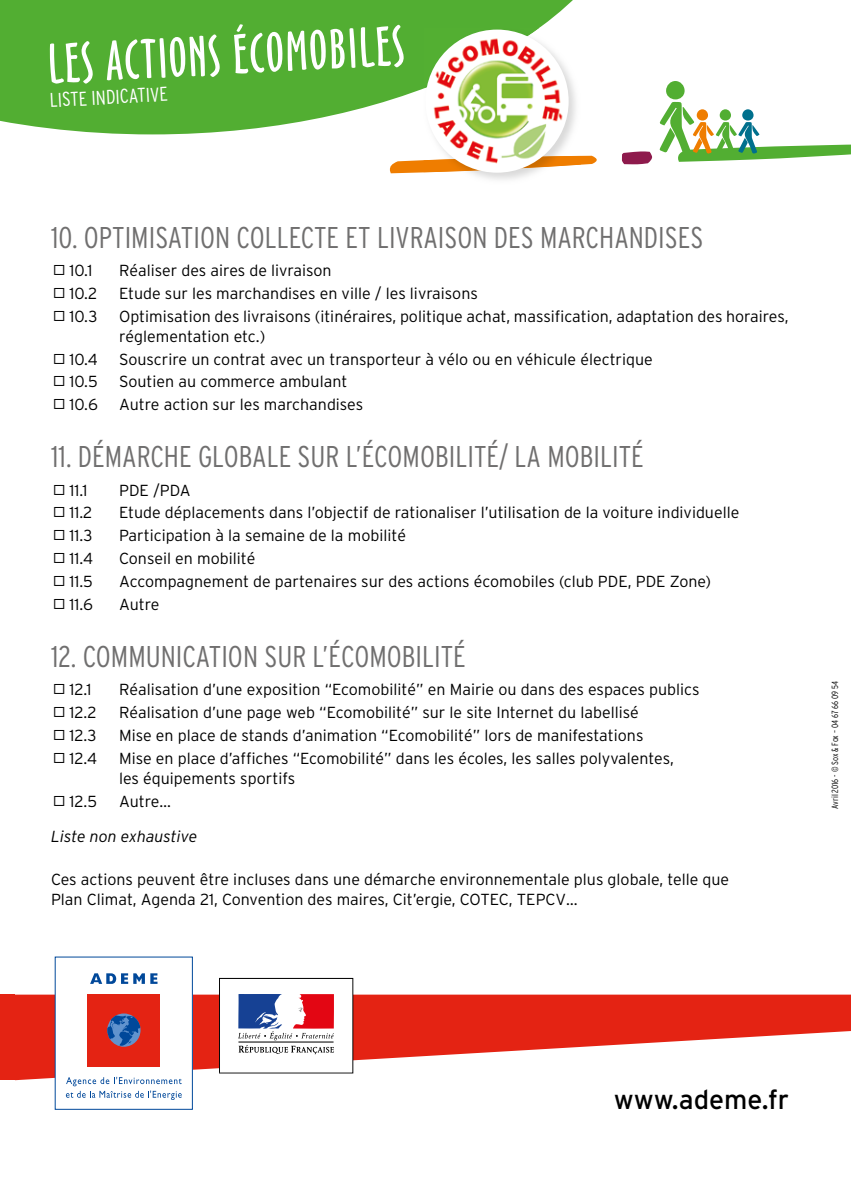
<style>
.page{position:relative;width:851px;height:1191px;background:#fff}
.page>*{position:absolute;margin:0;border:0;box-sizing:border-box;transform-origin:0 0}
.t1{font:51.6px "Oz Handicraft BT";color:#fff}
.t2{font:300 condensed 30px "Interstate";color:#706f6f}
.t3{font:27px "Interstate";color:#000}
.t4{font:300 condensed 20px "Interstate";color:#fff}
.t5{font:300 16px/20px "Interstate";color:#000}
.t6{font:italic 300 16px "Interstate";color:#000}
.t7{font:300 condensed 9px "Interstate";color:#000}
</style>
<div class="page">
<svg style="left:390px;top:156px;width:206px;height:17px"></svg>
<svg style="left:621px;top:151px;width:31px;height:13px"></svg>
<svg style="left:15px;top:994px;width:835px;height:86px;fill:#e42313"></svg>
<div style="left:0;top:994px;width:15px;height:86px;background:#e42313"></div>
<div style="left:55px;top:957px;width:137px;height:152px;background:#fff"></div>
<div style="left:88px;top:994px;width:72px;height:73px;background:#e42313"></div>
<svg style="left:107px;top:1013px;width:33px;height:33px"></svg>
<svg style="left:90px;top:973px;width:67px;height:11px"></svg>
<svg style="left:66px;top:1076px;width:116px;height:24px"></svg>
<div style="left:219px;top:978px;width:134px;height:95px;background:#fff"></div>
<div style="left:219px;top:978px;width:134px;height:95px;border:1px solid #000"></div>
<svg style="left:238px;top:994px;width:96px;height:60px"></svg>
<svg style="left:0;top:0;width:573px;height:134px;background:#60b442"></svg>
<svg style="left:659px;top:81px;width:191px;height:81px"></svg>
<img style="left:423px;top:27px;width:158px;height:153px">
<img style="left:423px;top:156px;width:158px;height:16px">
<img style="left:423px;top:27px;width:117px;height:62px">
<img style="left:425px;top:30px;width:143px;height:143px;border-radius:72px">
<h1 class="t1" style="left:46px;top:34px;width:358px;rotate:-3deg">LES ACTIONS ÉCOMOBILES</h1>
<p class="t4" style="left:49px;top:89px;width:120px;rotate:-3deg">LISTE INDICATIVE</p>
<h2 class="t2" style="left:51px;top:220px;width:653px">10. OPTIMISATION COLLECTE ET LIVRAISON DES MARCHANDISES</h2>
<p class="t5" style="left:69px;top:260px;width:24px">10.1</p>
<p class="t5" style="left:119px;top:260px;width:214px">Réaliser des aires de livraison</p>
<p class="t5" style="left:69px;top:283px;width:29px">10.2</p>
<p class="t5" style="left:119px;top:283px;width:360px">Etude sur les marchandises en ville / les livraisons</p>
<p class="t5" style="left:69px;top:306px;width:29px">10.3</p>
<p class="t5" style="left:119px;top:306px;width:670px">Optimisation des livraisons (itinéraires, politique achat, massification, adaptation des horaires, réglementation etc.)</p>
<p class="t5" style="left:69px;top:349px;width:30px">10.4</p>
<p class="t5" style="left:119px;top:349px;width:535px">Souscrire un contrat avec un transporteur à vélo ou en véhicule électrique</p>
<p class="t5" style="left:69px;top:372px;width:30px">10.5</p>
<p class="t5" style="left:119px;top:372px;width:229px">Soutien au commerce ambulant</p>
<p class="t5" style="left:69px;top:394px;width:30px">10.6</p>
<p class="t5" style="left:119px;top:394px;width:245px">Autre action sur les marchandises</p>
<h2 class="t2" style="left:51px;top:440px;width:594px">11. DÉMARCHE GLOBALE SUR L’ÉCOMOBILITÉ/ LA MOBILITÉ</h2>
<p class="t5" style="left:69px;top:480px;width:20px">11.1</p>
<p class="t5" style="left:119px;top:480px;width:73px">PDE /PDA</p>
<p class="t5" style="left:69px;top:503px;width:24px">11.2</p>
<p class="t5" style="left:119px;top:503px;width:621px">Etude déplacements dans l’objectif de rationaliser l’utilisation de la voiture individuelle</p>
<p class="t5" style="left:69px;top:525px;width:25px">11.3</p>
<p class="t5" style="left:119px;top:525px;width:288px">Participation à la semaine de la mobilité</p>
<p class="t5" style="left:69px;top:548px;width:25px">11.4</p>
<p class="t5" style="left:119px;top:548px;width:138px">Conseil en mobilité</p>
<p class="t5" style="left:69px;top:571px;width:25px">11.5</p>
<p class="t5" style="left:119px;top:571px;width:593px">Accompagnement de partenaires sur des actions écomobiles (club PDE, PDE Zone)</p>
<p class="t5" style="left:69px;top:594px;width:25px">11.6</p>
<p class="t5" style="left:119px;top:594px;width:42px">Autre</p>
<h2 class="t2" style="left:51px;top:639px;width:416px">12. COMMUNICATION SUR L’ÉCOMOBILITÉ</h2>
<p class="t5" style="left:69px;top:679px;width:24px">12.1</p>
<p class="t5" style="left:119px;top:679px;width:582px">Réalisation d’une exposition “Ecomobilité” en Mairie ou dans des espaces publics</p>
<p class="t5" style="left:69px;top:702px;width:29px">12.2</p>
<p class="t5" style="left:119px;top:702px;width:521px">Réalisation d’une page web “Ecomobilité” sur le site Internet du labellisé</p>
<p class="t5" style="left:69px;top:725px;width:29px">12.3</p>
<p class="t5" style="left:119px;top:725px;width:526px">Mise en place de stands d’animation “Ecomobilité” lors de manifestations</p>
<p class="t5" style="left:69px;top:748px;width:29px">12.4</p>
<p class="t5" style="left:119px;top:748px;width:556px">Mise en place d’affiches “Ecomobilité” dans les écoles, les salles polyvalentes, les équipements sportifs</p>
<p class="t5" style="left:69px;top:791px;width:29px">12.5</p>
<p class="t5" style="left:119px;top:791px;width:53px">Autre…</p>
<p class="t6" style="left:51px;top:827px;width:148px">Liste non exhaustive</p>
<p class="t5" style="left:51px;top:869px;width:679px">Ces actions peuvent être incluses dans une démarche environnementale plus globale, telle que<br>Plan Climat, Agenda 21, Convention des maires, Cit’ergie, COTEC, TEPCV…</p>
<p class="t7" style="left:829px;top:809px;width:129px;rotate:-90deg">Avril 2016 - © Sox &amp; Fox – 04 67 66 09 54</p>
<h3 class="t3" style="left:613px;top:1084px;width:177px">www.ademe.fr</h3>
</div>
